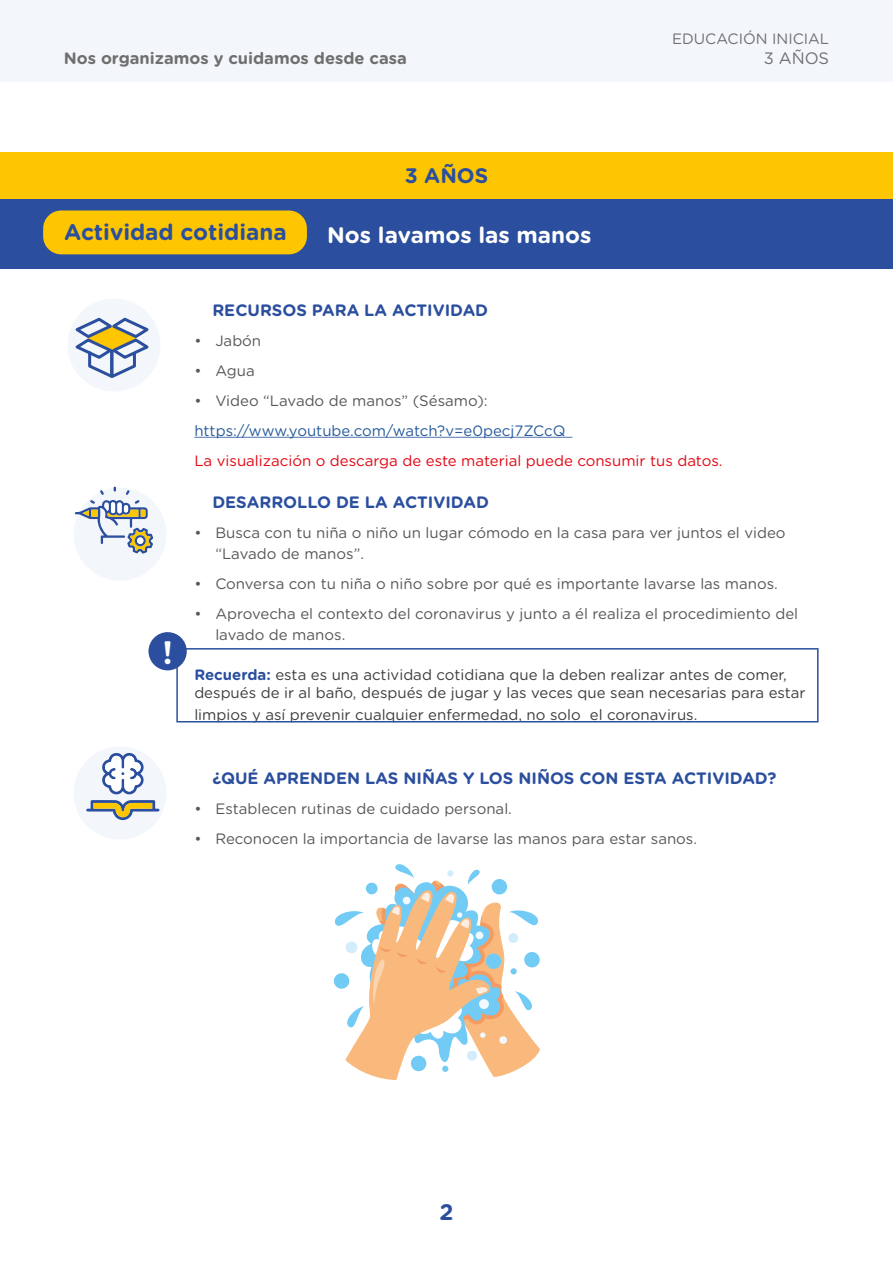
<style>
.page{position:relative;width:893px;height:1263px;background:#fff}
.page>*{position:absolute;margin:0;border:0;box-sizing:border-box;transform-origin:0 0}
.t1{font:700 32.4px "Gotham Rounded";color:#fff}
.t2{font:700 22.5px "Gotham Rounded";color:#2b4f9e}
.t3{font:700 22.5px "Gotham Rounded";color:#fff}
.t4{font:700 21px "Gotham Rounded";color:#2b4f9e}
.t5{font:700 16.5px "Gotham Rounded";color:#2b4f9e}
.t6{font:700 16.5px "Gotham Rounded";color:#706f6f}
.t7{font:16.5px "Gotham Rounded";color:#706f6f}
.t8{font:15px/21px "Gotham Rounded";color:#575756}
.t9{font:15px/18px "Gotham Rounded";color:#3d3d3c}
.t10{font:15px "Gotham Rounded";color:#e30613}
.t11{font:15px "Gotham Rounded";color:#265b9b}
.t12{font:15px "Gotham Rounded";color:#706f6f}
.s1{font-weight:700;color:#2b4f9e}
</style>
<div class="page">
<hr style="left:194px;top:437px;width:378px;height:1px;background:#5576af">
<div style="left:0;top:199px;width:893px;height:70px;background:#2b4f9e"></div>
<div style="left:0;top:152px;width:893px;height:47px;background:#fec600"></div>
<div style="left:176px;top:648px;width:643px;height:74px;border:1px solid #2b4f9e"></div>
<div style="left:148px;top:632px;width:39px;height:38px;background:#2b4f9e;border-radius:50%"></div>
<div style="left:74px;top:488px;width:93px;height:93px;background:#f3f7fb;border-radius:50%"></div>
<svg style="left:75px;top:487px;width:78px;height:67px"></svg>
<div style="left:137px;top:537px;width:6px;height:7px;background:#fff;border-radius:50%"></div>
<div style="left:74px;top:746px;width:93px;height:93px;background:#f3f7fb;border-radius:50%"></div>
<svg style="left:86px;top:753px;width:73px;height:67px"></svg>
<div style="left:67px;top:299px;width:94px;height:92px;background:#f3f7fb;border-radius:50%"></div>
<svg style="left:75px;top:317px;width:74px;height:61px"></svg>
<svg style="left:110px;top:351px;width:4px;height:25px"></svg>
<div style="left:0;top:0;width:893px;height:81px;background:#f3f7fb"></div>
<svg style="left:333px;top:864px;width:207px;height:216px"></svg>
<div style="left:43px;top:210px;width:264px;height:44px;background:#fec600;border-radius:18px"></div>
<p class="t12" style="left:672px;top:30px;width:159px">EDUCACIÓN INICIAL</p>
<p class="t6" style="left:64px;top:48px;width:345px">Nos organizamos y cuidamos desde casa</p>
<p class="t7" style="left:764px;top:49px;width:67px">3 AÑOS</p>
<h2 class="t2" style="left:64px;top:219px;width:224px">Actividad cotidiana</h2>
<h3 class="t4" style="left:405px;top:163px;width:85px">3 AÑOS</h3>
<h2 class="t3" style="left:327px;top:222px;width:266px">Nos lavamos las manos</h2>
<h1 class="t1" style="left:162px;top:634px;width:12px">!</h1>
<p class="t5" style="left:212px;top:300px;width:277px">RECURSOS PARA LA ACTIVIDAD</p>
<p class="t8" style="left:194px;top:330px;width:68px">• Jabón</p>
<p class="t8" style="left:194px;top:360px;width:62px">• Agua</p>
<p class="t8" style="left:194px;top:390px;width:295px">• Video “Lavado de manos” (Sésamo):</p>
<p class="t11" style="left:194px;top:422px;width:373px">https://www.youtube.com/watch?v=e0pecj7ZCcQ</p>
<p class="t10" style="left:194px;top:452px;width:530px">La visualización o descarga de este material puede consumir tus datos.</p>
<p class="t5" style="left:212px;top:492px;width:278px">DESARROLLO DE LA ACTIVIDAD</p>
<p class="t8" style="left:215px;top:522px;width:572px;text-indent:-21px">• Busca con tu niña o niño un lugar cómodo en la casa para ver juntos el video “Lavado de manos”.</p>
<p class="t8" style="left:194px;top:573px;width:585px">• Conversa con tu niña o niño sobre por qué es importante lavarse las manos.</p>
<p class="t8" style="left:215px;top:603px;width:584px;text-indent:-21px">• Aprovecha el contexto del coronavirus y junto a él realiza el procedimiento del lavado de manos.</p>
<p class="t9" style="left:194px;top:666px;width:613px"><span class="s1">Recuerda:</span> esta es una actividad cotidiana que la deben realizar antes de comer, después de ir al baño, después de jugar y las veces que sean necesarias para estar</p>
<p class="t9" style="left:194px;top:705px;width:505px">limpios y así prevenir cualquier enfermedad, no solo el coronavirus.</p>
<p class="t5" style="left:212px;top:768px;width:566px">¿QUÉ APRENDEN LAS NIÑAS Y LOS NIÑOS CON ESTA ACTIVIDAD?</p>
<p class="t8" style="left:194px;top:798px;width:319px">• Establecen rutinas de cuidado personal.</p>
<p class="t8" style="left:194px;top:828px;width:504px">• Reconocen la importancia de lavarse las manos para estar sanos.</p>
<h2 class="t2" style="left:439px;top:1198px;width:16px">2</h2>
</div>
